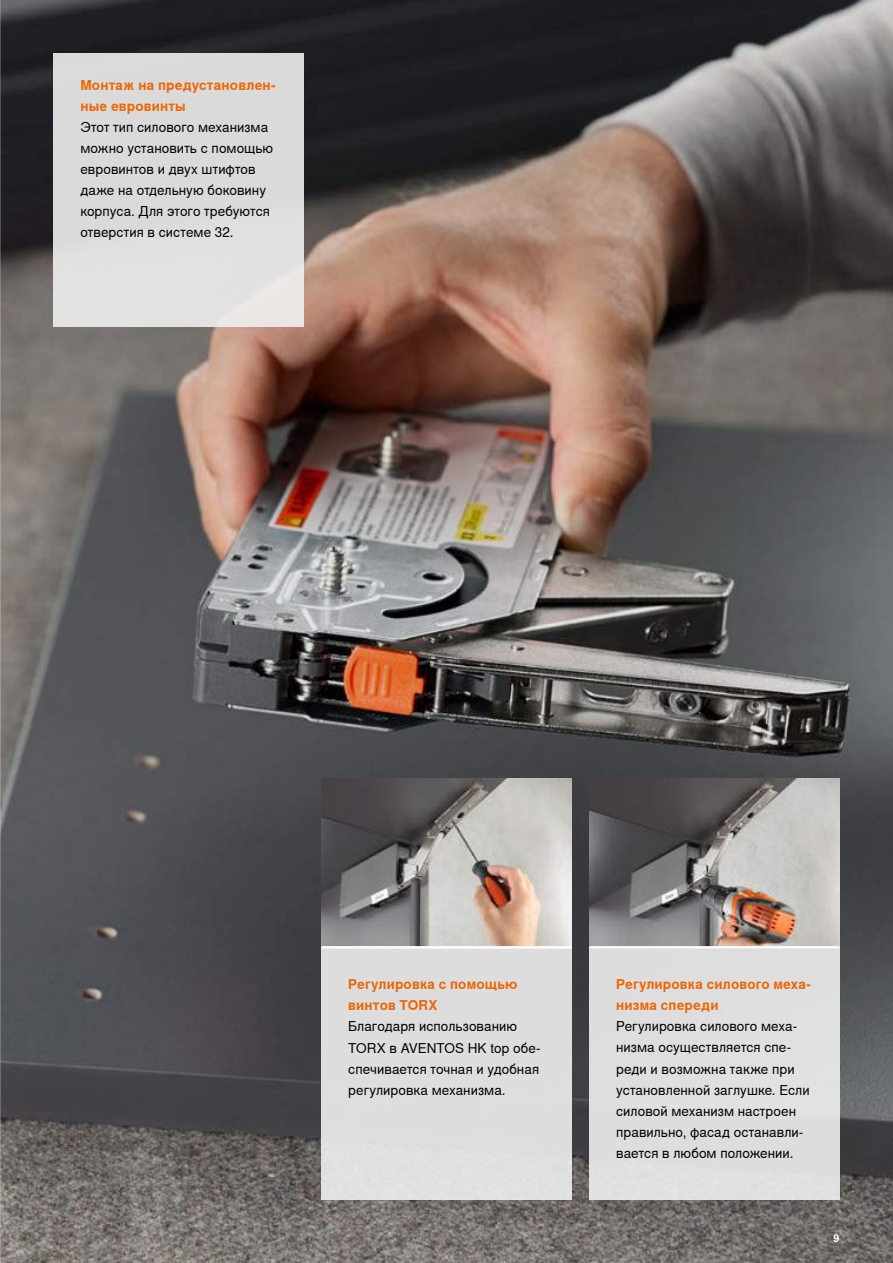
<style>
.page{position:relative;width:893px;height:1263px;background:#fff}
.page>*{position:absolute;margin:0;border:0;box-sizing:border-box;transform-origin:0 0}
.t1{font:13.5px/21px "Nimbus Sans Global";letter-spacing:.005em;color:#000}
.t2{font:700 13.5px/21px "Nimbus Sans Global";letter-spacing:.015em;color:#ec6602}
.t3{font:700 10.5px "Nimbus Sans Global";color:#fff}
</style>
<div class="page">
<img style="left:0;top:0;width:893px;height:1263px">
<img style="left:589px;top:779px;width:250px;height:167px">
<img style="left:321px;top:779px;width:250px;height:167px">
<div style="left:589px;top:947px;width:250px;height:253px;background:#dededf"></div>
<div style="left:54px;top:54px;width:250px;height:273px;background:#dadadb"></div>
<div style="left:321px;top:947px;width:250px;height:253px;background:#ddddde"></div>
<hr style="left:589px;top:946px;width:250px;height:2px;background:#fff">
<hr style="left:321px;top:946px;width:250px;height:2px;background:#fff">
<p class="t2" style="left:80px;top:75px;width:197px">Монтаж на предустановлен&shy;ные евровинты</p>
<p class="t1" style="left:80px;top:117px;width:194px">Этот тип силового механизма можно установить с помощью евровинтов и двух штифтов даже на отдельную боковину корпуса. Для этого требуются отверстия в системе 32.</p>
<p class="t2" style="left:348px;top:974px;width:171px">Регулировка с помощью винтов TORX</p>
<p class="t1" style="left:348px;top:1016px;width:194px">Благодаря использованию<br>TORX в AVENTOS HK top обе&shy;спечивается точная и удобная регулировка механизма.</p>
<p class="t2" style="left:616px;top:974px;width:196px">Регулировка силового меха&shy;низма спереди</p>
<p class="t1" style="left:616px;top:1016px;width:195px">Регулировка силового меха&shy;низма осуществляется спе&shy;реди и возможна также при установленной заглушке. Если силовой механизм настроен правильно, фасад останавли&shy;вается в любом положении.</p>
<p class="t3" style="left:833px;top:1232px;width:7px">9</p>
</div>
